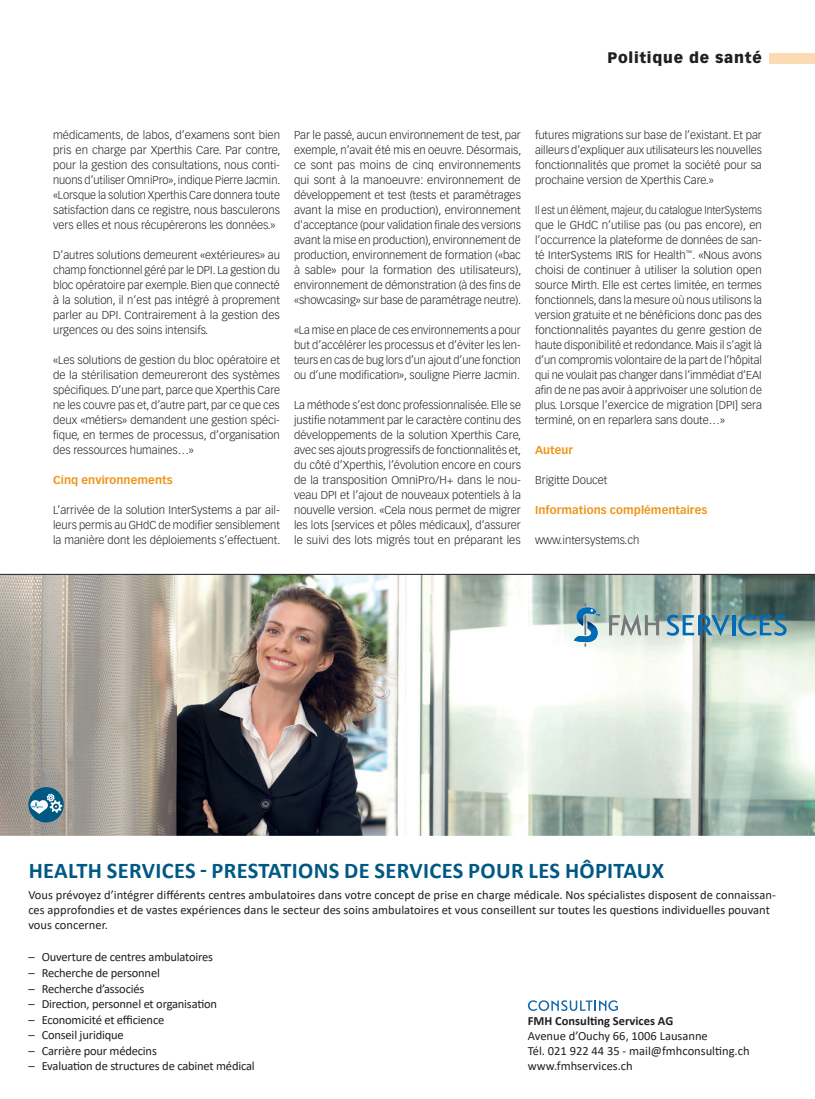
<style>
.page{position:relative;width:815px;height:1099px;background:#fff}
.page>*{position:absolute;margin:0;border:0;box-sizing:border-box;transform-origin:0 0}
.t1{font:700 22.5px "Calibri";letter-spacing:.015em;color:#005983}
.t2{font:900 15px "Vectora LT Std";letter-spacing:.05em;color:#231f20}
.t3{font:12.5px/15px "Calibri";color:#231f20}
.t4{font:700 12.5px "Calibri";color:#231f20}
.t5{font:300 11.25px/15px "Vectora LT Std";color:#231f20;text-align:justify}
.t6{font:300 11.25px/15px "Vectora LT Std";color:#231f20;text-align:justify;scale:.91 1}
.t7{font:700 11.25px "Vectora LT Std";letter-spacing:.005em;color:#ee961c}
</style>
<div class="page">
<div style="left:770px;top:53px;width:45px;height:10px;background:#fbdbb3"></div>
<img style="left:0;top:575px;width:815px;height:260px">
<svg style="left:666px;top:613px;width:64px;height:22px"></svg>
<hr style="left:732px;top:615px;width:3px;height:20px;background:#006bb6">
<svg style="left:738px;top:614px;width:49px;height:21px"></svg>
<svg style="left:609px;top:614px;width:50px;height:21px"></svg>
<svg style="left:574px;top:602px;width:27px;height:45px"></svg>
<svg style="left:528px;top:1000px;width:90px;height:10px"></svg>
<div style="left:28px;top:787px;width:36px;height:35px;background:#005983;border-radius:50%"></div>
<svg style="left:30px;top:794px;width:32px;height:19px"></svg>
<hr style="left:0;top:574px;width:815px;height:1px;background:#231f20">
<h2 class="t2" style="left:608px;top:49px;width:156px">Politique de santé</h2>
<p class="t5" style="left:53px;top:128px;width:229px">médicaments, de labos, d’examens sont bien pris en charge par Xperthis Care. Par contre, pour la gestion des consultations, nous conti&shy;nuons d’utiliser OmniPro», indique Pierre Jacmin. «Lorsque la solution Xperthis Care donnera toute satisfaction dans ce registre, nous basculerons vers elles et nous récupérerons les données.»</p>
<p class="t5" style="left:53px;top:248px;width:228px">D’autres solutions demeurent «extérieures» au champ fonctionnel géré par le DPI. La gestion du bloc opératoire par exemple. Bien que connecté à la solution, il n’est pas intégré à proprement parler au DPI. Contrairement à la gestion des urgences ou des soins intensifs.</p>
<p class="t5" style="left:53px;top:353px;width:228px">«Les solutions de gestion du bloc opératoire et de la stérilisation demeureront des systèmes spécifiques. D’une part, parce que Xperthis Care ne les couvre pas et, d’autre part, par ce que ces deux «métiers» demandent une gestion spéci&shy;fique, en termes de processus, d’organisation des ressources humaines…»</p>
<p class="t7" style="left:53px;top:473px;width:121px">Cinq environnements</p>
<p class="t5" style="left:53px;top:503px;width:229px">L’arrivée de la solution InterSystems a par ail&shy;leurs permis au GHdC de modifier sensiblement la manière dont les déploiements s’effectuent.</p>
<p class="t5" style="left:294px;top:128px;width:229px">Par le passé, aucun environnement de test, par exemple, n’avait été mis en oeuvre. Désormais, ce sont pas moins de cinq environnements qui sont à la manoeuvre: environnement de développement et test (tests et paramétrages avant la mise en production), environnement d'acceptance (pour validation finale des versions avant la mise en production), environnement de production, environnement de formation («bac à sable» pour la formation des utilisateurs), environnement de démonstration (à des fins de «showcasing» sur base de paramétrage neutre).</p>
<p class="t5" style="left:294px;top:323px;width:228px">«La mise en place de ces environnements a pour but d’accélérer les processus et d’éviter les len&shy;teurs en cas de bug lors d’un ajout d’une fonction ou d’une modification», souligne Pierre Jacmin.</p>
<p class="t5" style="left:294px;top:398px;width:229px">La méthode s’est donc professionnalisée. Elle se justifie notamment par le caractère continu des développements de la solution Xperthis Care, avec ses ajouts progressifs de fonctionnalités et, du côté d’Xperthis, l’évolution encore en cours de la transposition OmniPro/H+ dans le nou&shy;veau DPI et l’ajout de nouveaux potentiels à la nouvelle version. «Cela nous permet de migrer les lots [services et pôles médicaux], d’assurer le suivi des lots migrés tout en préparant les</p>
<p class="t5" style="left:535px;top:128px;width:228px">futures migrations sur base de l’existant. Et par ailleurs d’expliquer aux utilisateurs les nouvelles fonctionnalités que promet la société pour sa prochaine version de Xperthis Care.»</p>
<p class="t6" style="left:535px;top:203px;width:251px">Il est un élément, majeur, du catalogue InterSystems que le GHdC n’utilise pas (ou pas encore), en l’occurrence la plateforme de données de san&shy;té InterSystems IRIS for Health<sup>™</sup>. «Nous avons choisi de continuer à utiliser la solution open source Mirth. Elle est certes limitée, en termes fonctionnels, dans la mesure où nous utilisons la version gratuite et ne bénéficions donc pas des fonctionnalités payantes du genre gestion de haute disponibilité et redondance. Mais il s’agit là d’un compromis volontaire de la part de l’hôpital qui ne voulait pas changer dans l’immédiat d’EAI afin de ne pas avoir à apprivoiser une solution de plus. Lorsque l’exercice de migration [DPI] sera terminé, on en reparlera sans doute…»</p>
<p class="t7" style="left:535px;top:443px;width:39px">Auteur</p>
<p class="t5" style="left:535px;top:473px;width:74px">Brigitte Doucet</p>
<p class="t7" style="left:535px;top:503px;width:174px">Informations complémentaires</p>
<p class="t5" style="left:535px;top:533px;width:106px">www.intersystems.ch</p>
<h1 class="t1" style="left:29px;top:855px;width:637px">HEALTH SERVICES - PRESTATIONS DE SERVICES POUR LES HÔPITAUX</h1>
<p class="t3" style="left:28px;top:886px;width:749px">Vous prévoyez d’intégrer différents centres ambulatoires dans votre concept de prise en charge médicale. Nos spécialistes disposent de connaissan&shy;ces approfondies et de vastes expériences dans le secteur des soins ambulatoires et vous conseillent sur toutes les questions individuelles pouvant vous concerner.</p>
<p class="t3" style="left:28px;top:949px;width:186px">– Ouverture de centres ambulatoires</p>
<p class="t3" style="left:28px;top:965px;width:133px">– Recherche de personnel</p>
<p class="t3" style="left:28px;top:980px;width:118px">– Recherche d’associés</p>
<p class="t3" style="left:28px;top:996px;width:190px">– Direction, personnel et organisation</p>
<p class="t3" style="left:28px;top:1011px;width:137px">– Economicité et efficience</p>
<p class="t3" style="left:28px;top:1027px;width:97px">– Conseil juridique</p>
<p class="t3" style="left:28px;top:1042px;width:130px">– Carrière pour médecins</p>
<p class="t3" style="left:28px;top:1058px;width:228px">– Evaluation de structures de cabinet médical</p>
<p class="t4" style="left:528px;top:1012px;width:147px">FMH Consulting Services AG</p>
<p class="t3" style="left:528px;top:1028px;width:223px">Avenue d’Ouchy 66, 1006 Lausanne<br>Tél. 021 922 44 35 - mail@fmhconsulting.ch www.fmhservices.ch</p>
</div>
